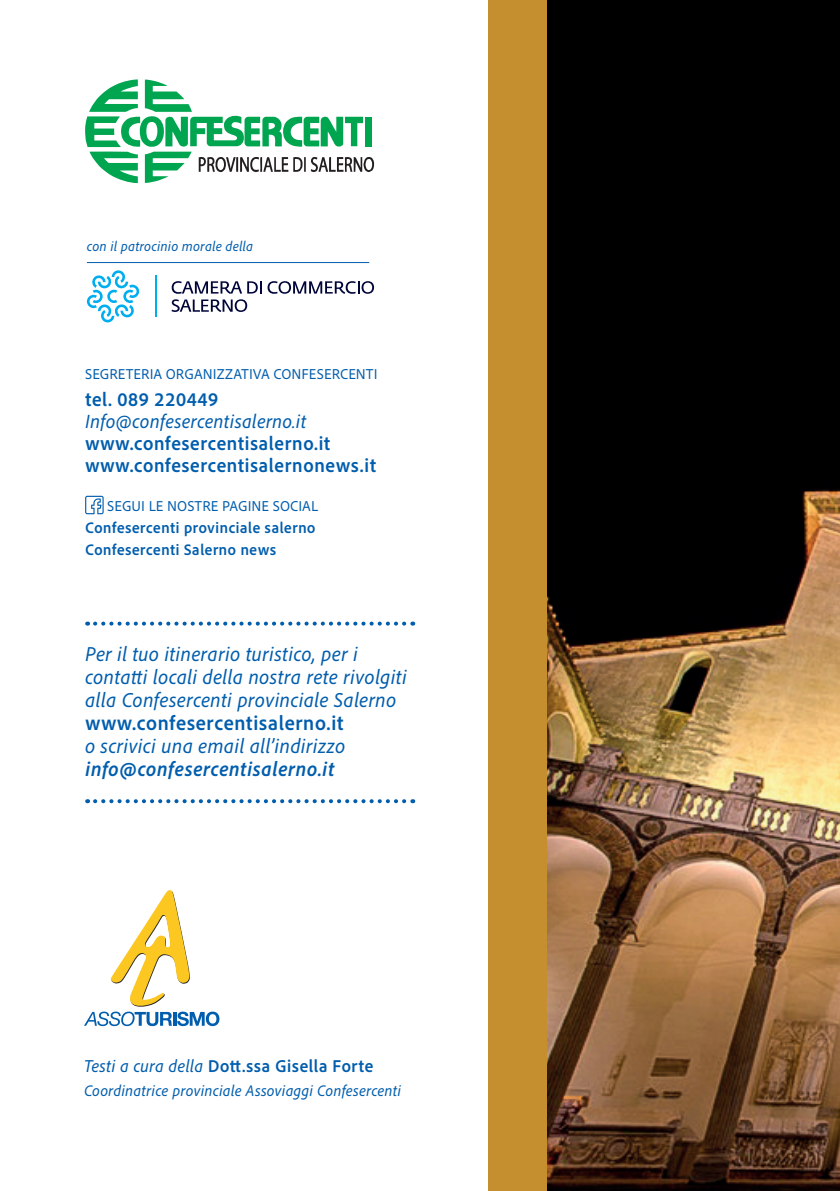
<style>
.page{position:relative;width:840px;height:1191px;background:#fff}
.page>*{position:absolute;margin:0;border:0;box-sizing:border-box;transform-origin:0 0}
.t1{font:italic 21px/23.2px "Adobe Clean UX";color:#015dad}
.t2{font:italic 700 21px "Adobe Clean UX";color:#015dad}
.t3{font:700 21px "Adobe Clean UX";letter-spacing:.005em;color:#015dad}
.t4{font:700 20px "Adobe Clean UX";color:#015dad}
.t5{font:italic 20px "Adobe Clean UX";color:#015dad}
.t6{font:700 18px "Adobe Clean UX";letter-spacing:.005em;color:#015dad}
.t7{font:700 16px "Adobe Clean UX";color:#015dad}
.t8{font:italic 16px "Adobe Clean UX";letter-spacing:.005em;color:#015dad}
.t9{font:15px "Adobe Clean UX";color:#015dad}
.t10{font:italic 14.4px "Adobe Clean UX";letter-spacing:.005em;color:#015dad}
.s1{font-weight:400;font-style:italic}
</style>
<div class="page">
<div style="left:546px;top:0;width:293px;height:692px;background:#000001"></div>
<img style="left:546px;top:354px;width:293px;height:837px">
<div style="left:488px;top:0;width:58px;height:1191px;background:#c58f2f"></div>
<svg style="left:85px;top:496px;width:19px;height:18px"></svg>
<svg style="left:84px;top:890px;width:135px;height:136px"></svg>
<svg style="left:85px;top:79px;width:289px;height:104px"></svg>
<svg style="left:87px;top:270px;width:52px;height:52px"></svg>
<hr style="left:155px;top:275px;width:1px;height:42px;background:#00aeef">
<svg style="left:267px;top:281px;width:107px;height:13px"></svg>
<svg style="left:171px;top:281px;width:90px;height:31px"></svg>
<hr style="left:87px;top:262px;width:282px;height:1px;background:#015dad">
<svg style="left:95px;top:621px;width:318px;height:4px"></svg>
<svg style="left:95px;top:799px;width:318px;height:4px"></svg>
<p class="t10" style="left:87px;top:237px;width:168px">con il patrocinio morale della</p>
<p class="t9" style="left:85px;top:364px;width:294px">SEGRETERIA ORGANIZZATIVA CONFESERCENTI</p>
<p class="t4" style="left:85px;top:387px;width:135px">tel. 089 220449</p>
<p class="t5" style="left:85px;top:409px;width:223px">Info@confesercentisalerno.it</p>
<p class="t4" style="left:85px;top:431px;width:247px">www.confesercentisalerno.it</p>
<p class="t4" style="left:85px;top:453px;width:292px">www.confesercentisalernonews.it</p>
<p class="t9" style="left:107px;top:497px;width:212px">SEGUI LE NOSTRE PAGINE SOCIAL</p>
<p class="t7" style="left:85px;top:518px;width:232px">Confesercenti provinciale salerno</p>
<p class="t7" style="left:85px;top:540px;width:193px">Confesercenti Salerno news</p>
<p class="t1" style="left:85px;top:641px;width:323px">Per il tuo itinerario turistico, per i contatti locali della nostra rete rivolgiti alla Confesercenti provinciale Salerno</p>
<p class="t3" style="left:85px;top:709px;width:260px">www.confesercentisalerno.it</p>
<p class="t1" style="left:85px;top:734px;width:262px">o scrivici una email all’indirizzo</p>
<p class="t2" style="left:85px;top:756px;width:251px">info@confesercentisalerno.it</p>
<p class="t6" style="left:84px;top:1054px;width:291px"><span class="s1">Testi a cura della</span> Dott.ssa Gisella Forte</p>
<p class="t8" style="left:84px;top:1080px;width:318px">Coordinatrice provinciale Assoviaggi Confesercenti</p>
</div>
